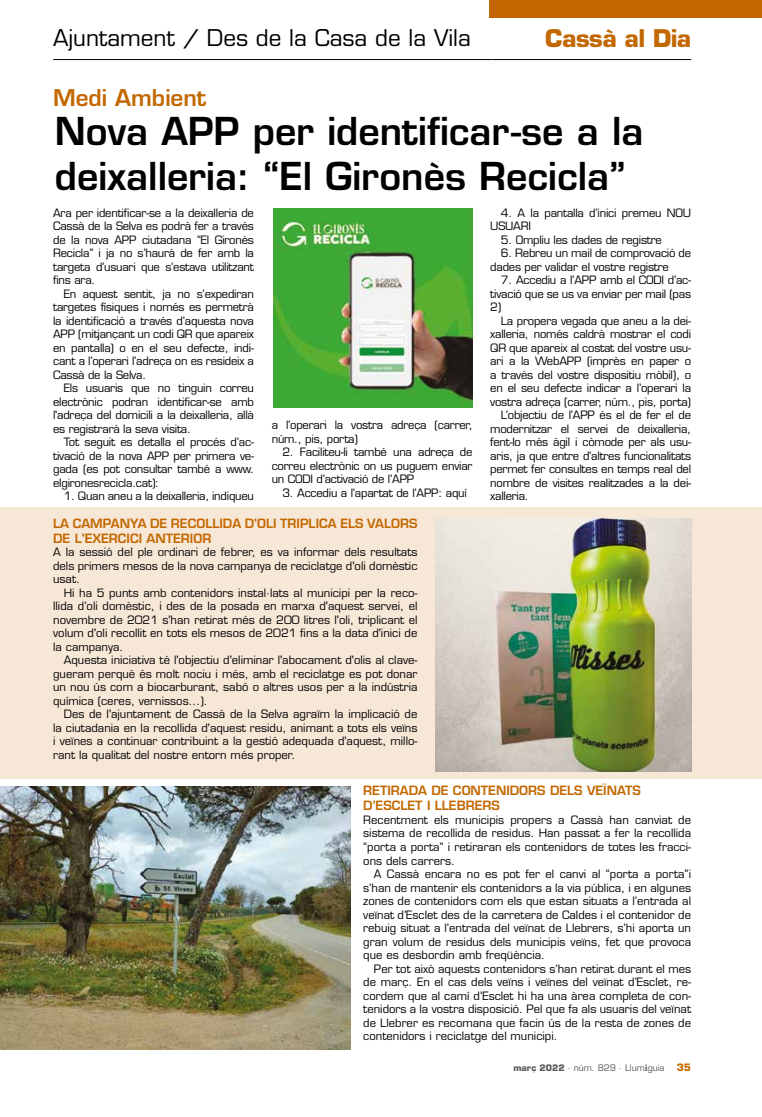
<style>
.page{position:relative;width:762px;height:1117px;background:#fff}
.page>*{position:absolute;margin:0;border:0;box-sizing:border-box;transform-origin:0 0}
.t1{font:600 37.5px/45px "Eurostile LT Std";color:#000}
.t2{font:700 23.75px "Eurostile LT Std";letter-spacing:-.02em;color:#c36800}
.t3{font:22.5px "Eurostile LT Std";color:#000}
.t4{font:600 22.5px "Eurostile LT Std";color:#c36800}
.t5{font:600 12.5px/15px "Eurostile LT Std";color:#c36800}
.t6{font:11.25px/13.5px "Eurostile LT Std";letter-spacing:-.02em;color:#000;text-align:justify}
.t7{font:8.75px "Eurostile LT Std";color:#575756}
.s1{font-weight:700}
.s2{font-family:"Minion Pro";font-weight:700;font-size:10px}
.s3{font-weight:700;font-size:10px;color:#c36800}
</style>
<div class="page">
<div style="left:0;top:507px;width:762px;height:271px;background:#f7e7d7"></div>
<hr style="left:53px;top:59px;width:440px;height:1px;background:#000">
<hr style="left:493px;top:59px;width:198px;height:1px;background:#000">
<div style="left:490px;top:0;width:272px;height:18px;background:#c36800"></div>
<img style="left:436px;top:518px;width:255px;height:253px">
<img style="left:0;top:786px;width:350px;height:263px">
<img style="left:273px;top:208px;width:199px;height:199px">
<h3 class="t3" style="left:53px;top:24px;width:419px">Ajuntament / Des de la Casa de la Vila</h3>
<h2 class="t2" style="left:545px;top:24px;width:147px">Cassà al Dia</h2>
<h3 class="t4" style="left:53px;top:83px;width:155px">Medi Ambient</h3>
<h1 class="t1" style="left:55px;top:109px;width:590px">Nova APP per identificar-se a la deixalleria: “El Gironès Recicla”</h1>
<p class="t6" style="left:53px;top:206px;width:202px">Ara per identificar-se a la deixalleria de Cassà de la Selva es podrà fer a través de la nova APP ciutadana “El Gironès Recicla” i ja no s’haurà de fer amb la targeta d’usuari que s’estava utilitzant fins ara.</p>
<p class="t6" style="left:53px;top:287px;width:202px;text-indent:11px">En aquest sentit, ja no s’expediran targetes físiques i només es permetrà la identificació a través d’aquesta nova APP (mitjançant un codi QR que apareix en pantalla) o en el seu defecte, indi&shy;cant a l’operari l’adreça on es resideix a Cassà de la Selva.</p>
<p class="t6" style="left:53px;top:381px;width:202px;text-indent:11px">Els usuaris que no tinguin correu electrònic podran identificar-se amb l'adreça del domicili a la deixalleria, allà es registrarà la seva visita.</p>
<p class="t6" style="left:53px;top:435px;width:202px;text-indent:11px">Tot seguit es detalla el procés d’ac&shy;tivació de la nova APP per primera ve&shy;gada (es pot consultar també a www. elgironesrecicla.cat):</p>
<p class="t6" style="left:64px;top:489px;width:192px">1. Quan aneu a la deixalleria, indiqueu</p>
<p class="t6" style="left:272px;top:418px;width:202px">a l’operari la vostra adreça (carrer, núm., pis, porta)</p>
<p class="t6" style="left:272px;top:445px;width:202px;text-indent:11px">2. Faciliteu-li també una adreça de correu electrònic on us puguem enviar un CODI d’activació de l’APP</p>
<p class="t6" style="left:282px;top:486px;width:186px">3. Accediu a l’apartat de l’APP: aquí</p>
<p class="t5" style="left:53px;top:515px;width:366px">LA CAMPANYA DE RECOLLIDA D'OLI TRIPLICA ELS VALORS<br>DE L'EXERCICI ANTERIOR</p>
<p class="t6" style="left:53px;top:545px;width:366px">A la sessió del ple ordinari de febrer, es va informar dels resultats dels primers mesos de la nova campanya de reciclatge d'oli domèstic usat.</p>
<p class="t6" style="left:53px;top:586px;width:366px;text-indent:11px">Hi ha 5 punts amb contenidors instal·lats al municipi per la reco&shy;llida d’oli domèstic, i des de la posada en marxa d'aquest servei, el novembre de 2021 s'han retirat més de 200 litres l'oli, triplicant el volum d'oli recollit en tots els mesos de 2021 fins a la data d'inici de la campanya.</p>
<p class="t6" style="left:53px;top:653px;width:366px;text-indent:11px">Aquesta iniciativa té l'objectiu d'eliminar l'abocament d'olis al clave&shy;gueram perquè és molt nociu i més, amb el reciclatge es pot donar un nou ús com a biocarburant, sabó o altres usos per a la indústria química (ceres, vernissos...).</p>
<p class="t6" style="left:53px;top:707px;width:366px;text-indent:11px">Des de l'ajuntament de Cassà de la Selva agraïm la implicació de la ciutadania en la recollida d'aquest residu, animant a tots els veïns i veïnes a continuar contribuint a la gestió adequada d'aquest, millo&shy;rant la qualitat del nostre entorn més proper.</p>
<p class="t6" style="left:490px;top:206px;width:202px;text-indent:11px">4. A la pantalla d’inici premeu NOU<br>USUARI</p>
<p class="t6" style="left:501px;top:233px;width:162px">5. Ompliu les dades de registre</p>
<p class="t6" style="left:490px;top:246px;width:202px;text-indent:11px">6. Rebreu un mail de comprovació de dades per validar el vostre registre</p>
<p class="t6" style="left:490px;top:273px;width:202px;text-indent:11px">7. Accediu a l’APP amb el CODI d’ac&shy;tivació que se us va enviar per mail (pas 2)</p>
<p class="t6" style="left:501px;top:314px;width:192px">La propera vegada que aneu a la dei-</p>
<p class="t6" style="left:490px;top:327px;width:202px">xalleria, només caldrà mostrar el codi</p>
<p class="t6" style="left:490px;top:341px;width:202px">QR que apareix al costat del vostre usu-</p>
<p class="t6" style="left:490px;top:354px;width:202px">ari a la WebAPP (imprès en paper o</p>
<p class="t6" style="left:490px;top:368px;width:202px">a través del vostre dispositiu mòbil), o</p>
<p class="t6" style="left:490px;top:381px;width:202px">en el seu defecte indicar a l’operari la</p>
<p class="t6" style="left:490px;top:395px;width:202px">vostra adreça (carrer, núm., pis, porta)</p>
<p class="t6" style="left:501px;top:408px;width:192px">L’objectiu de l’APP és el de fer el de</p>
<p class="t6" style="left:490px;top:422px;width:202px">modernitzar el servei de deixalleria,</p>
<p class="t6" style="left:490px;top:435px;width:202px">fent-lo més àgil i còmode per als usu-</p>
<p class="t6" style="left:490px;top:449px;width:202px">aris, ja que entre d’altres funcionalitats</p>
<p class="t6" style="left:490px;top:462px;width:202px">permet fer consultes en temps real del</p>
<p class="t6" style="left:490px;top:476px;width:202px">nombre de visites realitzades a la dei-</p>
<p class="t6" style="left:490px;top:489px;width:40px">xalleria.</p>
<p class="t5" style="left:363px;top:783px;width:279px">RETIRADA DE CONTENIDORS DELS VEÏNATS<br>D’ESCLET I LLEBRERS</p>
<p class="t6" style="left:363px;top:813px;width:329px">Recentment els municipis propers a Cassà han canviat de sistema de recollida de residus. Han passat a fer la recollida “porta a porta” i retiraran els contenidors de totes les fracci&shy;ons dels carrers.</p>
<p class="t6" style="left:363px;top:867px;width:329px;text-indent:11px">A Cassà encara no es pot fer el canvi al “porta a porta”i s’han de mantenir els contenidors a la via pública, i en algunes zones de contenidors com els que estan situats a l’entrada al veïnat d’Esclet des de la carretera de Caldes i el contenidor de rebuig situat a l’entrada del veïnat de Llebrers, s’hi aporta un gran volum de residus dels municipis veïns, fet que provoca que es desbordin amb freqüència.</p>
<p class="t6" style="left:363px;top:961px;width:329px;text-indent:11px">Per tot això aquests contenidors s’han retirat durant el mes de març. En el cas dels veïns i veïnes del veïnat d’Esclet, re&shy;cordem que al camí d’Esclet hi ha una àrea completa de con&shy;tenidors a la vostra disposició. Pel que fa als usuaris del veïnat de Llebrer es recomana que facin ús de la resta de zones de contenidors i reciclatge del municipi.</p>
<p class="t7" style="left:513px;top:1062px;width:179px"><span class="s1">març 2022</span> · núm. 829 · Llum<span class="s2">i</span>guia <span class="s3">35</span></p>
</div>
